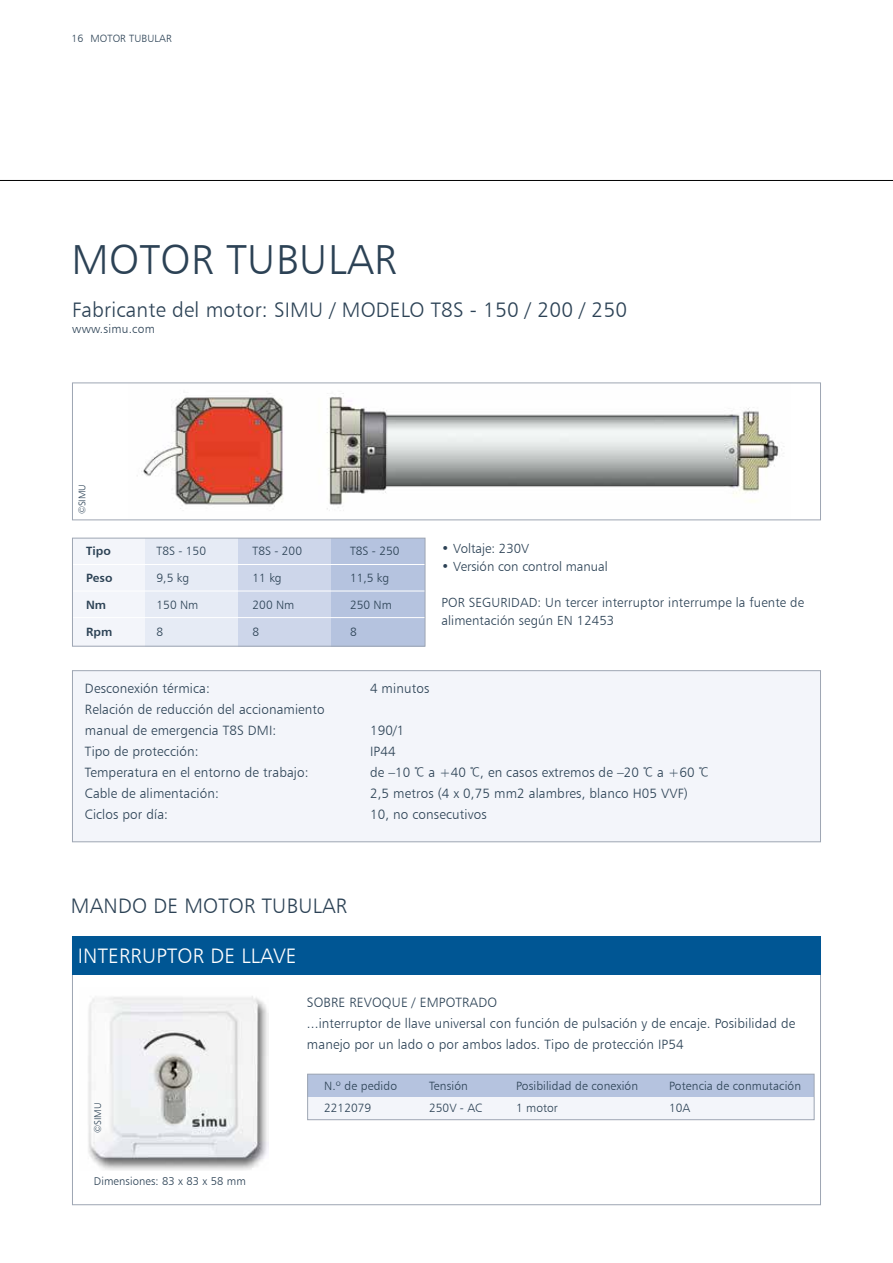
<style>
.page{position:relative;width:893px;height:1263px;background:#fff}
.page>*{position:absolute;margin:0;border:0;box-sizing:border-box;transform-origin:0 0}
.t1{font:42px "Humanist 777 BT Light B";letter-spacing:.01em;color:#2c4255}
.t2{font:21px "Humanist 777 BT Light B";letter-spacing:.01em;color:#2c4255}
.t3{font:21px "Humanist 777 BT Light B";letter-spacing:.01em;color:#fff}
.t4{font:13.5px/21px "Humanist 777 BT Light B";letter-spacing:.01em;color:#2c4255}
.t5{font:13.2px/18px "Humanist 777 BT Light B";letter-spacing:.01em;color:#2c4255}
.t6{font:12px "Humanist 777 BT Light B";letter-spacing:.01em;color:#2c4255}
.t7{font:12px "Humanist 777 BT Bold B";letter-spacing:.01em;color:#2c4255}
.t8{font:11.25px "Humanist 777 BT Light B";letter-spacing:.01em;color:#2c4255}
.t9{font:10.5px "Humanist 777 BT Light B";letter-spacing:.01em;color:#2c4255}
.t10{font:9.75px "Humanist 777 BT Light B";letter-spacing:-.01em;color:#2c4255}
.s1{font-family:"Apple SD Gothic Neo";font-weight:300}
</style>
<div class="page">
<hr style="left:0;top:180px;width:893px;height:1px;background:#000">
<div style="left:72px;top:670px;width:749px;height:172px;background:#f3f5fa;border:1px solid #9ea6b3"></div>
<div style="left:72px;top:538px;width:353px;height:108px;background:#f3f5fa"></div>
<img style="left:137px;top:393px;width:647px;height:118px">
<div style="left:72px;top:383px;width:749px;height:137px;border:1px solid #9ea6b3"></div>
<div style="left:146px;top:538px;width:93px;height:108px;background:#e6ebf5"></div>
<div style="left:238px;top:538px;width:94px;height:108px;background:#cdd6ea"></div>
<div style="left:331px;top:538px;width:94px;height:108px;background:#b5c3df"></div>
<hr style="left:72px;top:564px;width:353px;height:1px;background:#fff">
<hr style="left:72px;top:617px;width:353px;height:1px;background:#fff">
<hr style="left:72px;top:591px;width:353px;height:1px;background:#fff">
<img style="left:88px;top:996px;width:181px;height:174px">
<div style="left:72px;top:936px;width:749px;height:39px;background:#005694"></div>
<div style="left:308px;top:1074px;width:506px;height:23px;background:#b5c3df"></div>
<div style="left:308px;top:1097px;width:506px;height:23px;background:#f3f5fa"></div>
<div style="left:72px;top:538px;width:353px;height:108px;border:1px solid #9ea6b3"></div>
<div style="left:307px;top:1074px;width:507px;height:46px;border:1px solid #9ea6b3"></div>
<p class="t9" style="left:72px;top:32px;width:102px">16 MOTOR TUBULAR</p>
<h1 class="t1" style="left:71px;top:234px;width:327px">MOTOR TUBULAR</h1>
<h2 class="t2" style="left:72px;top:297px;width:556px">Fabricante del motor: SIMU / MODELO T8S - 150 / 200 / 250</h2>
<p class="t6" style="left:72px;top:321px;width:84px">www.simu.com</p>
<p class="t10" style="left:76px;top:514px;width:32px;rotate:-90deg">©SIMU</p>
<p class="t7" style="left:86px;top:543px;width:27px">Tipo</p>
<p class="t7" style="left:86px;top:570px;width:28px">Peso</p>
<p class="t7" style="left:86px;top:597px;width:22px">Nm</p>
<p class="t7" style="left:86px;top:624px;width:28px">Rpm</p>
<p class="t6" style="left:157px;top:543px;width:51px">T8S - 150</p>
<p class="t6" style="left:253px;top:543px;width:51px">T8S - 200</p>
<p class="t6" style="left:350px;top:543px;width:51px">T8S - 250</p>
<p class="t6" style="left:157px;top:570px;width:34px">9,5 kg</p>
<p class="t6" style="left:253px;top:570px;width:31px">11 kg</p>
<p class="t6" style="left:350px;top:570px;width:41px">11,5 kg</p>
<p class="t6" style="left:157px;top:597px;width:43px">150 Nm</p>
<p class="t6" style="left:253px;top:597px;width:43px">200 Nm</p>
<p class="t6" style="left:350px;top:597px;width:43px">250 Nm</p>
<p class="t6" style="left:157px;top:624px;width:8px">8</p>
<p class="t6" style="left:253px;top:624px;width:8px">8</p>
<p class="t6" style="left:350px;top:624px;width:8px">8</p>
<p class="t5" style="left:441px;top:539px;width:89px">•︎ Voltaje: 230V</p>
<p class="t5" style="left:441px;top:557px;width:168px">•︎ Versión con control manual</p>
<p class="t5" style="left:441px;top:593px;width:364px">POR SEGURIDAD: Un tercer interruptor interrumpe la fuente de alimentación según EN 12453</p>
<p class="t4" style="left:85px;top:677px;width:126px">Desconexión térmica:</p>
<p class="t4" style="left:370px;top:677px;width:61px">4 minutos</p>
<p class="t4" style="left:85px;top:698px;width:241px">Relación de reducción del accionamiento manual de emergencia T8S DMI:</p>
<p class="t4" style="left:370px;top:719px;width:36px">190/1</p>
<p class="t4" style="left:85px;top:740px;width:115px">Tipo de protección:</p>
<p class="t4" style="left:370px;top:740px;width:27px">IP44</p>
<p class="t4" style="left:85px;top:761px;width:225px">Temperatura en el entorno de trabajo:</p>
<p class="t4" style="left:370px;top:761px;width:340px">de –10 <span class="s1">℃</span> a +40 <span class="s1">℃</span>, en casos extremos de –20 <span class="s1">℃</span> a +60 <span class="s1">℃</span></p>
<p class="t4" style="left:85px;top:782px;width:135px">Cable de alimentación:</p>
<p class="t4" style="left:370px;top:782px;width:319px">2,5 metros (4 x 0,75 mm2 alambres, blanco H05 VVF)</p>
<p class="t4" style="left:85px;top:803px;width:85px">Ciclos por día:</p>
<p class="t4" style="left:370px;top:803px;width:118px">10, no consecutivos</p>
<h2 class="t2" style="left:71px;top:892px;width:278px">MANDO DE MOTOR TUBULAR</h2>
<h2 class="t3" style="left:78px;top:943px;width:220px">INTERRUPTOR DE LLAVE</h2>
<p class="t4" style="left:307px;top:991px;width:490px">SOBRE REVOQUE / EMPOTRADO<br>...interruptor de llave universal con función de pulsación y de encaje. Posibilidad de manejo por un lado o por ambos lados. Tipo de protección IP54</p>
<p class="t10" style="left:92px;top:1133px;width:32px;rotate:-90deg">©SIMU</p>
<p class="t8" style="left:94px;top:1174px;width:154px">Dimensiones: 83 x 83 x 58 mm</p>
<p class="t6" style="left:324px;top:1078px;width:74px">N.º de pedido</p>
<p class="t6" style="left:429px;top:1078px;width:40px">Tensión</p>
<p class="t6" style="left:516px;top:1078px;width:123px">Posibilidad de conexión</p>
<p class="t6" style="left:669px;top:1078px;width:133px">Potencia de conmutación</p>
<p class="t6" style="left:324px;top:1101px;width:49px">2212079</p>
<p class="t6" style="left:429px;top:1101px;width:54px">250V - AC</p>
<p class="t6" style="left:516px;top:1101px;width:43px">1 motor</p>
<p class="t6" style="left:669px;top:1101px;width:23px">10A</p>
</div>
